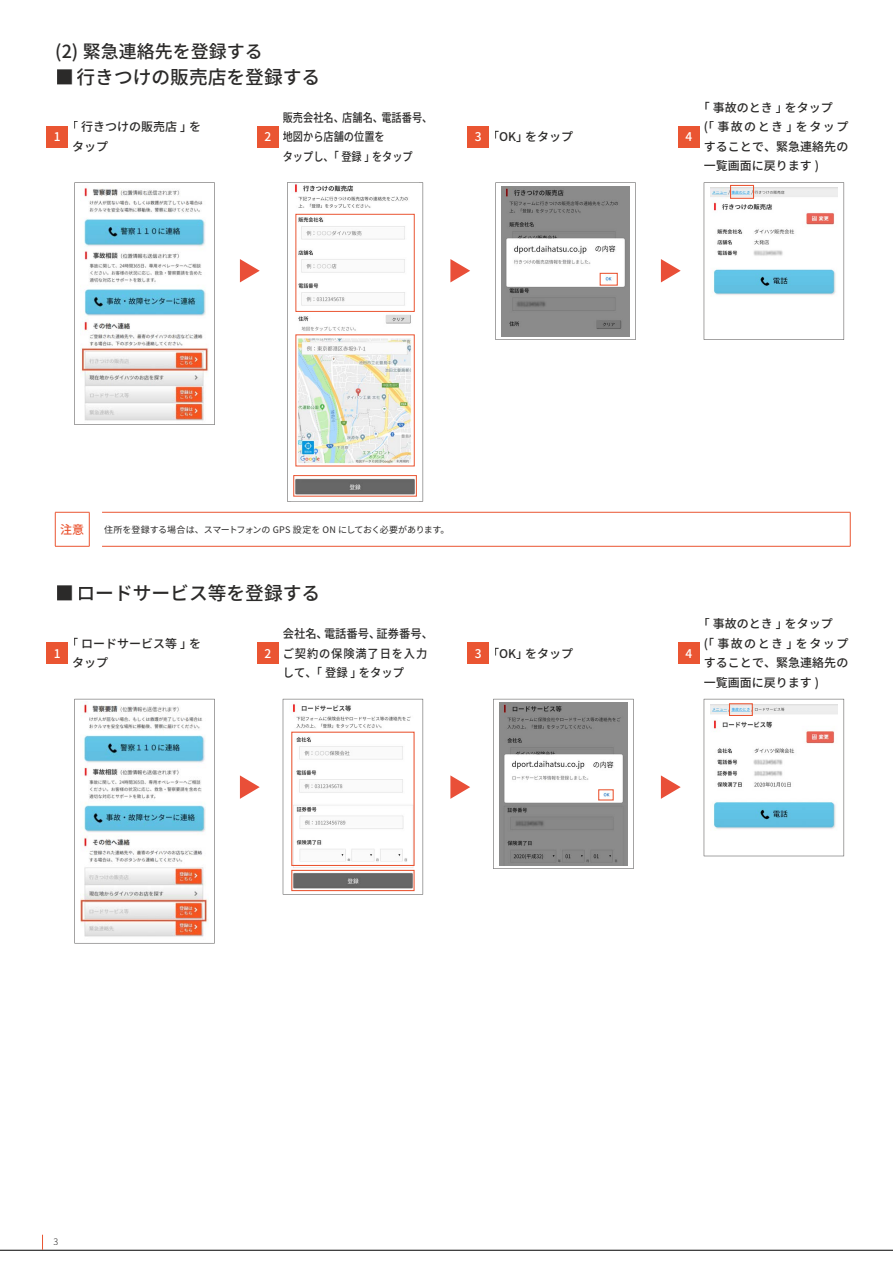
<style>
.page{position:relative;width:893px;height:1263px;background:#fff}
.page>*{position:absolute;margin:0;border:0;box-sizing:border-box;transform-origin:0 0}
.t1{font:500 18.75px "Source Han Sans";color:#2b2a29}
.t2{font:500 18px "Source Han Sans";color:#2b2a29}
.t3{font:500 12px/19.5px "Source Han Sans";color:#2b2a29}
.t4{font:500 12px/19.5px "Source Han Sans";color:#2b2a29;scale:.85 1}
.t5{font:500 12px/19.5px "Source Han Sans";letter-spacing:.075em;color:#2b2a29;scale:.94 1}
.t6{font:500 12px "Source Han Sans";color:#2b2a29;scale:.94 1}
.t7{font:500 12px "Source Han Sans";color:#fff}
.t8{font:500 12px "Source Han Sans";color:#ea5532}
.t9{font:9px "Source Han Sans";letter-spacing:-.02em;color:#2b2a29}
.t10{font:300 9px "Source Han Sans";color:#2b2a29}
</style>
<div class="page">
<hr style="left:0;top:1250px;width:893px;height:1px;background:#000">
<svg style="left:42px;top:1235px;width:1px;height:15px"></svg>
<div style="left:47px;top:642px;width:21px;height:22px;background:#ea5532"></div>
<div style="left:257px;top:642px;width:22px;height:22px;background:#ea5532"></div>
<div style="left:468px;top:642px;width:21px;height:22px;background:#ea5532"></div>
<div style="left:678px;top:642px;width:21px;height:22px;background:#ea5532"></div>
<svg style="left:74px;top:699px;width:141px;height:244px"></svg>
<img style="left:81px;top:702px;width:127px;height:238px">
<svg style="left:240px;top:775px;width:20px;height:24px"></svg>
<svg style="left:283px;top:699px;width:140px;height:195px"></svg>
<img style="left:289px;top:702px;width:128px;height:188px">
<div style="left:291px;top:870px;width:124px;height:21px;border:1px solid #ea5532"></div>
<div style="left:291px;top:732px;width:124px;height:134px;border:1px solid #ea5532"></div>
<svg style="left:450px;top:775px;width:20px;height:24px"></svg>
<svg style="left:493px;top:699px;width:141px;height:170px"></svg>
<img style="left:500px;top:702px;width:127px;height:163px">
<div style="left:598px;top:789px;width:16px;height:11px;border:1px solid #ea5532"></div>
<svg style="left:661px;top:775px;width:20px;height:24px"></svg>
<svg style="left:704px;top:699px;width:140px;height:157px"></svg>
<img style="left:710px;top:704px;width:128px;height:147px">
<div style="left:729px;top:703px;width:24px;height:13px;border:1px solid #ea5532"></div>
<div style="left:47px;top:126px;width:21px;height:21px;background:#ea5532"></div>
<div style="left:257px;top:126px;width:22px;height:21px;background:#ea5532"></div>
<div style="left:468px;top:126px;width:21px;height:21px;background:#ea5532"></div>
<div style="left:678px;top:126px;width:21px;height:21px;background:#ea5532"></div>
<svg style="left:74px;top:182px;width:141px;height:243px"></svg>
<svg style="left:240px;top:259px;width:20px;height:23px"></svg>
<svg style="left:287px;top:182px;width:136px;height:319px"></svg>
<div style="left:296px;top:214px;width:119px;height:98px;border:1px solid #ea5532"></div>
<div style="left:293px;top:475px;width:124px;height:21px;border:1px solid #ea5532"></div>
<svg style="left:450px;top:259px;width:20px;height:23px"></svg>
<svg style="left:495px;top:182px;width:141px;height:158px"></svg>
<img style="left:502px;top:186px;width:127px;height:150px">
<div style="left:600px;top:273px;width:18px;height:13px;border:1px solid #ea5532"></div>
<svg style="left:661px;top:259px;width:20px;height:23px"></svg>
<svg style="left:704px;top:182px;width:140px;height:158px"></svg>
<img style="left:710px;top:188px;width:128px;height:148px">
<div style="left:730px;top:185px;width:24px;height:14px;border:1px solid #ea5532"></div>
<hr style="left:55px;top:512px;width:35px;height:1px;background:#ea5532">
<hr style="left:55px;top:512px;width:1px;height:34px;background:#ea5532">
<hr style="left:89px;top:512px;width:1px;height:34px;background:#ea5532">
<hr style="left:55px;top:546px;width:35px;height:1px;background:#ea5532">
<hr style="left:102px;top:512px;width:748px;height:1px;background:#ea5532">
<hr style="left:850px;top:512px;width:1px;height:34px;background:#ea5532">
<hr style="left:102px;top:546px;width:748px;height:1px;background:#ea5532">
<h2 class="t2" style="left:55px;top:42px;width:209px">)2( 緊急連絡先を登録する</h2>
<h1 class="t1" style="left:55px;top:66px;width:267px">■行きつけの販売店を登録する</h1>
<p class="t3" style="left:72px;top:118px;width:130px">｢行きつけの販売店｣を</p>
<p class="t7" style="left:54px;top:130px;width:8px">1</p>
<p class="t7" style="left:264px;top:130px;width:8px">2</p>
<p class="t3" style="left:72px;top:137px;width:37px">タップ</p>
<p class="t4" style="left:283px;top:108px;width:178px">販売会社名、店舗名、電話番号、地図から店舗の位置を<br>タップし、｢登録｣をタップ</p>
<p class="t7" style="left:475px;top:130px;width:8px">3</p>
<p class="t3" style="left:493px;top:127px;width:82px">｢OK｣をタップ</p>
<p class="t7" style="left:685px;top:130px;width:8px">4</p>
<p class="t3" style="left:704px;top:98px;width:146px">｢事故のとき｣をタップ<br>(｢事故のとき｣をタップすることで、緊急連絡先の一覧画面に戻ります (</p>
<p class="t8" style="left:60px;top:523px;width:25px">注意</p>
<p class="t9" style="left:104px;top:524px;width:347px">住所を登録する場合は、スマートフォンの GPS 設定を ON にしておく必要があります。</p>
<h1 class="t1" style="left:55px;top:583px;width:267px">■ロードサービス等を登録する</h1>
<p class="t3" style="left:72px;top:634px;width:131px">｢ロードサービス等｣を</p>
<p class="t7" style="left:54px;top:646px;width:8px">1</p>
<p class="t7" style="left:264px;top:646px;width:8px">2</p>
<p class="t3" style="left:72px;top:653px;width:37px">タップ</p>
<p class="t5" style="left:283px;top:624px;width:155px">会社名、<br>ご契約の保険満了日を入力して、｢登録｣をタップ</p>
<p class="t6" style="left:377px;top:627px;width:61px">証券番号、</p>
<p class="t6" style="left:324px;top:627px;width:62px">電話番号、</p>
<p class="t7" style="left:475px;top:646px;width:8px">3</p>
<p class="t3" style="left:493px;top:644px;width:82px">｢OK｣をタップ</p>
<p class="t7" style="left:685px;top:646px;width:8px">4</p>
<p class="t3" style="left:704px;top:614px;width:146px">｢事故のとき｣をタップ<br>(｢事故のとき｣をタップすることで、緊急連絡先の一覧画面に戻ります (</p>
<p class="t10" style="left:54px;top:1236px;width:6px">3</p>
</div>
